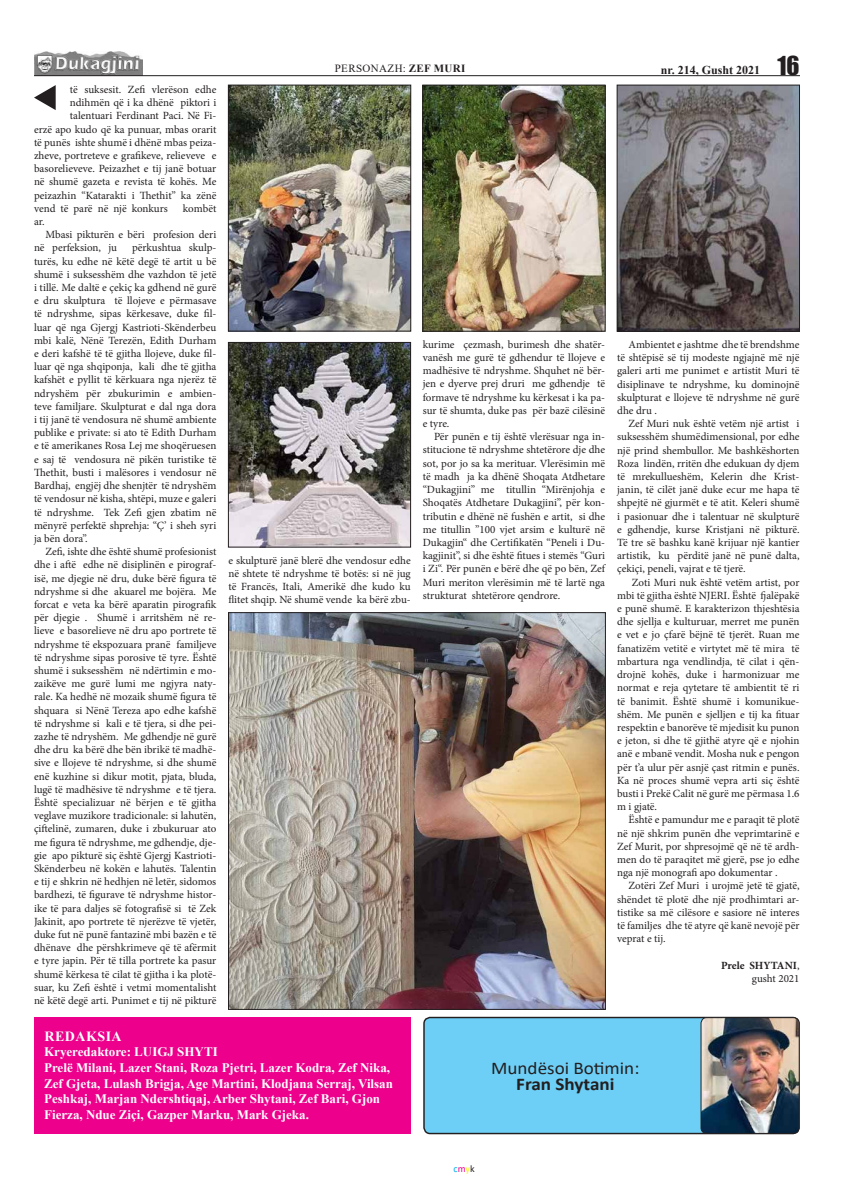
<style>
.page{position:relative;width:842px;height:1191px;background:#fff}
.page>*{position:absolute;margin:0;border:0;box-sizing:border-box;transform-origin:0 0}
.t1{font:17.9px "Calibri";color:#231f20;scale:1.07 1}
.t2{font:700 17.9px "Calibri";color:#231f20;scale:1.07 1}
.t3{font:700 14px "Times New Roman";letter-spacing:.035em;color:#fff}
.t4{font:700 13px/15.6px "Times New Roman";color:#fff}
.t5{font:700 12px "Times New Roman";color:#231f20}
.t6{font:11px/13.2px "Minion Pro";color:#231f20;text-align:justify}
.t7{font:700 11px/13.2px "Minion Pro";color:#231f20;text-align:right}
.t8{font:11px "Times New Roman";letter-spacing:.035em;color:#231f20}
.t9{font:10px "Calibri";color:#00aeef}
.s1{font-weight:700}
.s2{font-family:"Impact";font-weight:400;font-size:24px}
.s3{font-weight:400}
.s4{color:#ec008c}
.s5{color:#fff200}
.s6{color:#231f20}
</style>
<div class="page">
<img style="left:34px;top:51px;width:109px;height:24px">
<hr style="left:34px;top:75px;width:766px;height:1px;background:#231f20">
<div style="left:34px;top:1016px;width:377px;height:117px;background:#ec008c"></div>
<img style="left:230px;top:614px;width:373px;height:393px">
<div style="left:228px;top:612px;width:377px;height:397px;border:1px solid #231f20"></div>
<svg style="left:34px;top:85px;width:22px;height:25px"></svg>
<img style="left:230px;top:87px;width:179px;height:242px">
<div style="left:228px;top:85px;width:183px;height:246px;border:1px solid #231f20"></div>
<img style="left:425px;top:87px;width:178px;height:242px">
<div style="left:423px;top:85px;width:182px;height:246px;border:1px solid #231f20"></div>
<img style="left:619px;top:87px;width:179px;height:242px">
<div style="left:617px;top:85px;width:183px;height:246px;border:1px solid #231f20"></div>
<img style="left:230px;top:344px;width:179px;height:201px">
<div style="left:228px;top:342px;width:183px;height:205px;border:1px solid #231f20"></div>
<div style="left:424px;top:1017px;width:375px;height:116px;background:#6dcff6;border-radius:6px"></div>
<div style="left:423px;top:1016px;width:377px;height:118px;border:1px solid #231f20;border-radius:6px"></div>
<img style="left:701px;top:1017px;width:98px;height:116px">
<div style="left:701px;top:1017px;width:98px;height:116px;border:1px solid #231f20;border-radius:6px"></div>
<p class="t8" style="left:335px;top:60px;width:132px">PERSONAZH: <span class="s1">ZEF MURI</span></p>
<p class="t6" style="left:70px;top:83px;width:148px">të suksesit. Zefi vlerëson edhe</p>
<p class="t6" style="left:70px;top:96px;width:148px">ndihmën që i ka dhënë piktori i</p>
<p class="t6" style="left:70px;top:109px;width:148px">talentuari Ferdinant Paci. Në Fi-</p>
<p class="t6" style="left:34px;top:122px;width:184px">erzë apo kudo që ka punuar, mbas orarit</p>
<p class="t6" style="left:34px;top:136px;width:184px">të punës ishte shumë i dhënë mbas peiza-</p>
<p class="t6" style="left:34px;top:149px;width:184px">zheve, portreteve e grafikeve, relieveve e</p>
<p class="t6" style="left:34px;top:162px;width:184px">basorelieveve. Peizazhet e tij janë botuar</p>
<p class="t6" style="left:34px;top:175px;width:184px">në shumë gazeta e revista të kohës. Me</p>
<p class="t6" style="left:34px;top:188px;width:184px">peizazhin “Katarakti i Thethit” ka zënë</p>
<p class="t6" style="left:34px;top:202px;width:135px">vend të parë në një konkurs</p>
<p class="t6" style="left:183px;top:202px;width:35px">kombët</p>
<p class="t6" style="left:34px;top:215px;width:12px">ar.</p>
<p class="t6" style="left:34px;top:228px;width:184px;text-indent:11px">Mbasi pikturën e bëri profesion deri në perfeksion, ju</p>
<p class="t6" style="left:34px;top:241px;width:184px;text-indent:98px">përkushtua skulp&shy;turës, ku edhe në këtë degë të artit u bë shumë i suksesshëm dhe vazhdon të jetë i tillë. Me daltë e çekiç ka gdhend në gurë e dru skulptura të llojeve e përmasave të ndryshme, sipas kërkesave, duke fil&shy;luar që nga Gjergj Kastrioti-Skënderbeu mbi kalë, Nënë Terezën, Edith Durham e deri kafshë të të gjitha llojeve, duke fil&shy;luar që nga shqiponja, kali dhe të gjitha kafshët e pyllit të kërkuara nga njerëz të ndryshëm për zbukurimin e ambien&shy;teve familjare. Skulpturat e dal nga dora i tij janë të vendosura në shumë ambiente publike e private: si ato të Edith Durham e të amerikanes Rosa Lej me shoqëruesen e saj të vendosura në pikën turistike të Thethit, busti i malësores i vendosur në Bardhaj, engjëj dhe shenjtër të ndryshëm të vendosur në kisha, shtëpi, muze e galeri të ndryshme. Tek Zefi gjen zbatim në mënyrë perfektë shprehja: “Ç’ i sheh syri ja bën dora”.</p>
<p class="t6" style="left:34px;top:545px;width:184px;text-indent:11px">Zefi, ishte dhe është shumë profesionist dhe i aftë edhe në disiplinën e pirograf&shy;isë, me djegie në dru, duke bërë figura të ndryshme si dhe akuarel me bojëra. Me forcat e veta ka bërë aparatin pirografik për djegie . Shumë i arritshëm në re&shy;lieve e basorelieve në dru apo portrete të ndryshme të ekspozuara pranë familjeve të ndryshme sipas porosive të tyre. Është shumë i suksesshëm në ndërtimin e mo&shy;zaikëve me gurë lumi me ngjyra naty&shy;rale. Ka hedhë në mozaik shumë figura të shquara si Nënë Tereza apo edhe kafshë të ndryshme si kali e të tjera, si dhe pei&shy;zazhe të ndryshëm. Me gdhendje në gurë dhe dru ka bërë dhe bën ibrikë të madhë&shy;sive e llojeve të ndryshme, si dhe shumë enë kuzhine si dikur motit, pjata, bluda, lugë të madhësive të ndryshme e të tjera.<br>Është specializuar në bërjen e të gjitha veglave muzikore tradicionale: si lahutën, çiftelinë, zumaren, duke i zbukuruar ato me figura të ndryshme, me gdhendje, dje&shy;gie apo pikturë siç është Gjergj Kastrioti-Skënderbeu në kokën e lahutës. Talentin e tij e shkrin në hedhjen në letër, sidomos bardhezi, të figurave të ndryshme histor&shy;ike të para daljes së fotografisë si të Zek Jakinit, apo portrete të njerëzve të vjetër, duke fut në punë fantazinë mbi bazën e të dhënave dhe përshkrimeve që të afërmit e tyre japin. Për të tilla portrete ka pasur shumë kërkesa të cilat të gjitha i ka plotë&shy;suar, ku Zefi është i vetmi momentalisht në këtë degë arti. Punimet e tij në pikturë</p>
<p class="t6" style="left:228px;top:553px;width:184px">e skulpturë janë blerë dhe vendosur edhe në shtete të ndryshme të botës: si në jug të Francës, Itali, Amerikë dhe kudo ku flitet shqip. Në shumë vende ka bërë zbu-</p>
<p class="t6" style="left:423px;top:338px;width:184px">kurime çezmash, burimesh dhe shatër&shy;vanësh me gurë të gdhendur të llojeve e madhësive të ndryshme. Shquhet në bër&shy;jen e dyerve prej druri me gdhendje të formave të ndryshme ku kërkesat i ka pa&shy;sur të shumta, duke pas për bazë cilësinë e tyre.</p>
<p class="t6" style="left:423px;top:430px;width:184px;text-indent:11px">Për punën e tij është vlerësuar nga in&shy;stitucione të ndryshme shtetërore dje dhe sot, por jo sa ka merituar. Vlerësimin më të madh ja ka dhënë Shoqata Atdhetare “Dukagjini” me titullin “Mirënjohja e Shoqatës Atdhetare Dukagjini”, për kon&shy;tributin e dhënë në fushën e artit, si dhe me titullin ”100 vjet arsim e kulturë në Dukagjin“ dhe Certifikatën “Peneli i Du&shy;kagjinit”, si dhe është fitues i stemës “Guri i Zi“. Për punën e bërë dhe që po bën, Zef Muri meriton vlerësimin më të lartë nga strukturat shtetërore qendrore.</p>
<p class="t5" style="left:661px;top:61px;width:140px">nr. 214, Gusht 2021 <span class="s2">16</span></p>
<p class="t6" style="left:617px;top:338px;width:184px;text-indent:11px">Ambientet e jashtme dhe të brendshme të shtëpisë së tij modeste ngjajnë më një galeri arti me punimet e artistit Muri të disiplinave te ndryshme, ku dominojnë skulpturat e llojeve të ndryshme në gurë dhe dru .</p>
<p class="t6" style="left:617px;top:417px;width:184px;text-indent:11px">Zef Muri nuk është vetëm një artist i suksesshëm shumëdimensional, por edhe një prind shembullor. Me bashkëshorten Roza lindën, rritën dhe edukuan dy djem të mrekullueshëm, Kelerin dhe Krist&shy;janin, të cilët janë duke ecur me hapa të shpejtë në gjurmët e të atit. Keleri shumë i pasionuar dhe i talentuar në skulpturë e gdhendje, kurse Kristjani në pikturë.<br>Të tre së bashku kanë krijuar një kantier artistik, ku përditë janë në punë dalta, çekiçi, peneli, vajrat e të tjerë.</p>
<p class="t6" style="left:617px;top:575px;width:184px;text-indent:15px">Zoti Muri nuk është vetëm artist, por mbi të gjitha është NJERI. Është fjalëpakë e punë shumë. E karakterizon thjeshtësia dhe sjellja e kulturuar, merret me punën e vet e jo çfarë bëjnë të tjerët. Ruan me fanatizëm vetitë e virtytet më të mira të mbartura nga vendlindja, të cilat i qën&shy;drojnë kohës, duke i harmonizuar me normat e reja qytetare të ambientit të ri të banimit. Është shumë i komunikue&shy;shëm. Me punën e sjelljen e tij ka fituar respektin e banorëve të mjedisit ku punon e jeton, si dhe të gjithë atyre që e njohin anë e mbanë vendit. Mosha nuk e pengon për t’a ulur për asnjë çast ritmin e punës.<br>Ka në proces shumë vepra arti siç është busti i Prekë Calit në gurë me përmasa 1.6 m i gjatë.</p>
<p class="t6" style="left:617px;top:813px;width:184px;text-indent:11px">Është e pamundur me e paraqit të plotë në një shkrim punën dhe veprimtarinë e Zef Murit, por shpresojmë që në të ardh&shy;men do të paraqitet më gjerë, pse jo edhe nga një monografi apo dokumentar .</p>
<p class="t6" style="left:617px;top:879px;width:184px;text-indent:11px">Zotëri Zef Muri i urojmë jetë të gjatë, shëndet të plotë dhe një prodhimtari ar&shy;tistike sa më cilësore e sasiore në interes të familjes dhe të atyre që kanë nevojë për veprat e tij.</p>
<p class="t7" style="left:721px;top:958px;width:80px">Prele SHYTANI<span class="s3">, gusht 2021</span></p>
<p class="t3" style="left:44px;top:1026px;width:79px">REDAKSIA</p>
<p class="t4" style="left:44px;top:1044px;width:350px">Kryeredaktore: LUIGJ SHYTI<br>Prelë Milani, Lazer Stani, Roza Pjetri, Lazer Kodra, Zef Nika, Zef Gjeta, Lulash Brigja, Age Martini, Klodjana Serraj, Vilsan Peshkaj, Marjan Ndershtiqaj, Arber Shytani, Zef Bari, Gjon Fierza, Ndue Ziçi, Gazper Marku, Mark Gjeka.</p>
<h1 class="t1" style="left:491px;top:1055px;width:140px">Mundësoi Botimin:</h1>
<h1 class="t2" style="left:516px;top:1071px;width:93px">Fran Shytani</h1>
<p class="t9" style="left:454px;top:1161px;width:23px">c<span class="s4">m</span><span class="s5">y</span><span class="s6">k</span></p>
</div>
